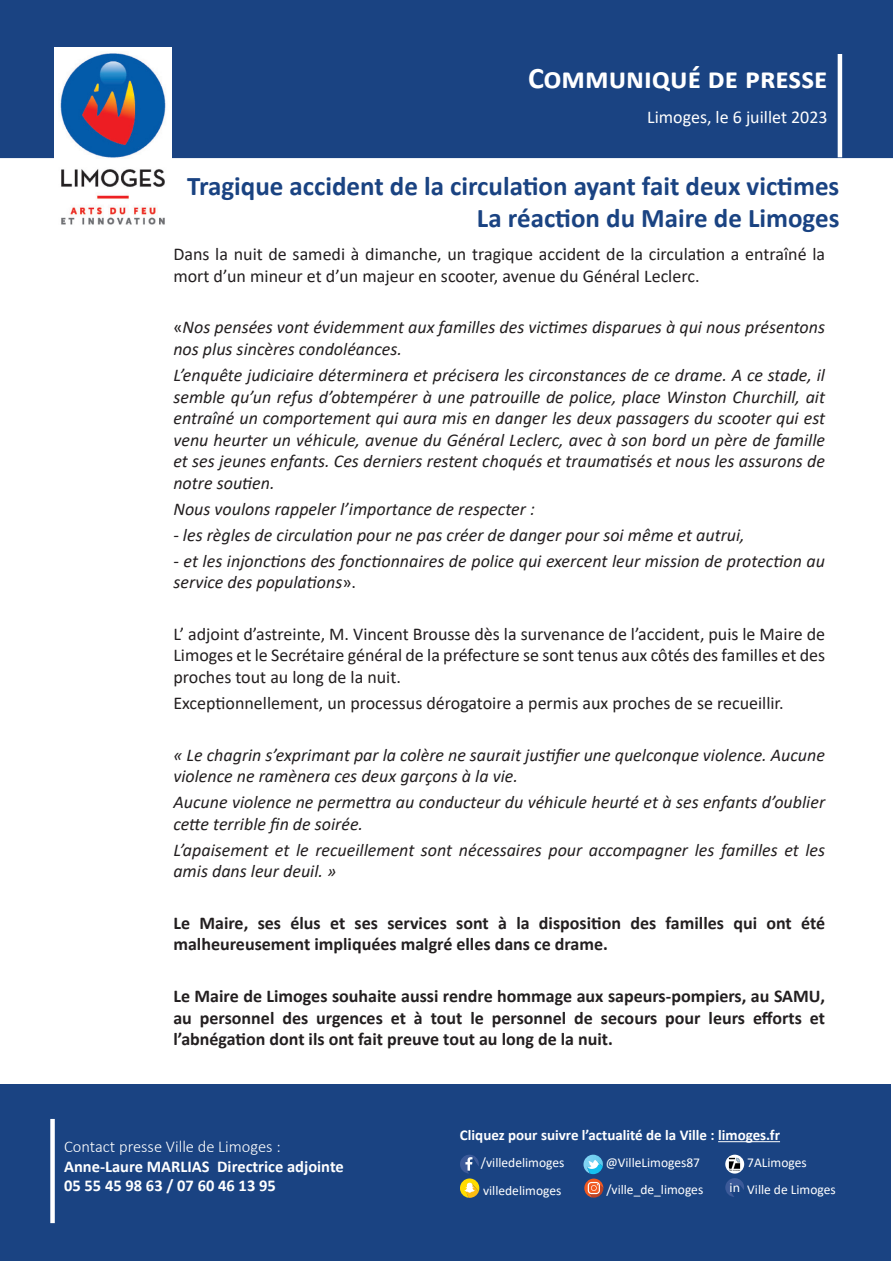
<style>
.page{position:relative;width:893px;height:1263px;background:#fff}
.page>*{position:absolute;margin:0;border:0;box-sizing:border-box;transform-origin:0 0}
.t1{font:700 30px "Calibri";color:#fff}
.t2{font:700 27px "Calibri";color:#1a4382}
.t3{font:italic 18px/21.6px "Calibri";color:#231f20}
.t4{font:18px/21.6px "Calibri";color:#231f20}
.t5{font:700 18px/21.6px "Calibri";color:#231f20}
.t6{font:18px "Calibri";color:#fff}
.t7{font:700 16.5px "Calibri";color:#fff}
.t8{font:300 16.5px "Calibri";color:#fff}
.t9{font:700 15px "Calibri";color:#fff}
.t10{font:13.5px "Calibri";color:#fff}
.t11{font:13.2px "Myriad Pro";color:#fff}
.s1{font-style:normal}
</style>
<div class="page">
<div style="left:0;top:1084px;width:890px;height:177px;background:#1a4382"></div>
<div style="left:50px;top:1119px;width:5px;height:104px;background:#fff"></div>
<hr style="left:718px;top:1141px;width:62px;height:1px;background:#fff">
<svg style="left:460px;top:1155px;width:19px;height:43px"></svg>
<svg style="left:583px;top:1155px;width:20px;height:43px"></svg>
<div style="left:725px;top:1155px;width:19px;height:18px;background:#fff;border-radius:50%"></div>
<img style="left:728px;top:1157px;width:13px;height:14px">
<svg style="left:725px;top:1178px;width:19px;height:19px"></svg>
<div style="left:0;top:0;width:893px;height:157px;background:#1a4382"></div>
<div style="left:0;top:0;width:893px;height:158px;border:2px solid #1a4382"></div>
<img style="left:54px;top:48px;width:117px;height:177px">
<hr style="left:838px;top:54px;width:4px;height:103px;background:#fff">
<p class="t1" style="left:528px;top:57px;width:301px">Communiqué de presse</p>
<p class="t6" style="left:647px;top:104px;width:182px">Limoges, le 6 juillet 2023</p>
<p class="t2" style="left:187px;top:167px;width:654px">Tragique accident de la circulation ayant fait deux victimes</p>
<p class="t2" style="left:477px;top:199px;width:364px">La réaction du Maire de Limoges</p>
<p class="t4" style="left:173px;top:243px;width:653px">Dans la nuit de samedi à dimanche, un tragique accident de la circulation a entraîné la mort d’un mineur et d’un majeur en scooter, avenue du Général Leclerc.</p>
<p class="t3" style="left:173px;top:316px;width:653px"><span class="s1">«</span>Nos pensées vont évidemment aux familles des victimes disparues à qui nous présentons nos plus sincères condoléances.</p>
<p class="t3" style="left:173px;top:363px;width:653px;text-align:justify">L’enquête judiciaire déterminera et précisera les circonstances de ce drame. A ce stade, il semble qu’un refus d’obtempérer à une patrouille de police, place Winston Churchill, ait entraîné un comportement qui aura mis en danger les deux passagers du scooter qui est venu heurter un véhicule, avenue du Général Leclerc, avec à son bord un père de famille et ses jeunes enfants. Ces derniers restent choqués et traumatisés et nous les assurons de notre soutien.</p>
<p class="t3" style="left:173px;top:497px;width:363px">Nous voulons rappeler l’importance de respecter :</p>
<p class="t3" style="left:173px;top:523px;width:573px">- les règles de circulation pour ne pas créer de danger pour soi même et autrui,</p>
<p class="t3" style="left:173px;top:549px;width:653px">- et les injonctions des fonctionnaires de police qui exercent leur mission de protection au service des populations<span class="s1">».</span></p>
<p class="t4" style="left:173px;top:623px;width:653px;text-align:justify">L’ adjoint d’astreinte, M. Vincent Brousse dès la survenance de l’accident, puis le Maire de Limoges et le Secrétaire général de la préfecture se sont tenus aux côtés des familles et des proches tout au long de la nuit.</p>
<p class="t4" style="left:173px;top:692px;width:612px">Exceptionnellement, un processus dérogatoire a permis aux proches de se recueillir.</p>
<p class="t3" style="left:173px;top:743px;width:653px">« Le chagrin s’exprimant par la colère ne saurait justifier une quelconque violence. Aucune violence ne ramènera ces deux garçons à la vie.</p>
<p class="t3" style="left:173px;top:790px;width:653px">Aucune violence ne permettra au conducteur du véhicule heurté et à ses enfants d’oublier cette terrible fin de soirée.</p>
<p class="t3" style="left:173px;top:838px;width:653px">L’apaisement et le recueillement sont nécessaires pour accompagner les familles et les amis dans leur deuil. »</p>
<p class="t5" style="left:173px;top:912px;width:653px">Le Maire, ses élus et ses services sont à la disposition des familles qui ont été malheureusement impliquées malgré elles dans ce drame.</p>
<p class="t5" style="left:173px;top:985px;width:653px;text-align:justify">Le Maire de Limoges souhaite aussi rendre hommage aux sapeurs-pompiers, au SAMU, au personnel des urgences et à tout le personnel de secours pour leurs efforts et l’abnégation dont ils ont fait preuve tout au long de la nuit.</p>
<p class="t8" style="left:64px;top:1136px;width:218px">Contact presse Ville de Limoges :</p>
<p class="t7" style="left:64px;top:1154px;width:281px">Anne-Laure MARLIAS Directrice adjointe</p>
<p class="t7" style="left:64px;top:1174px;width:213px">05 55 45 98 63 / 07 60 46 13 95</p>
<p class="t9" style="left:460px;top:1124px;width:322px">Cliquez pour suivre l’actualité de la Ville : limoges.fr</p>
<p class="t10" style="left:606px;top:1153px;width:96px">@VilleLimoges87</p>
<p class="t10" style="left:606px;top:1180px;width:98px">/ville_de_limoges</p>
<p class="t10" style="left:747px;top:1180px;width:90px">Ville de Limoges</p>
<p class="t10" style="left:481px;top:1153px;width:85px">/villedelimoges</p>
<p class="t10" style="left:483px;top:1181px;width:80px">villedelimoges</p>
<p class="t10" style="left:747px;top:1153px;width:61px">7ALimoges</p>
<p class="t11" style="left:730px;top:1179px;width:12px">in</p>
</div>
